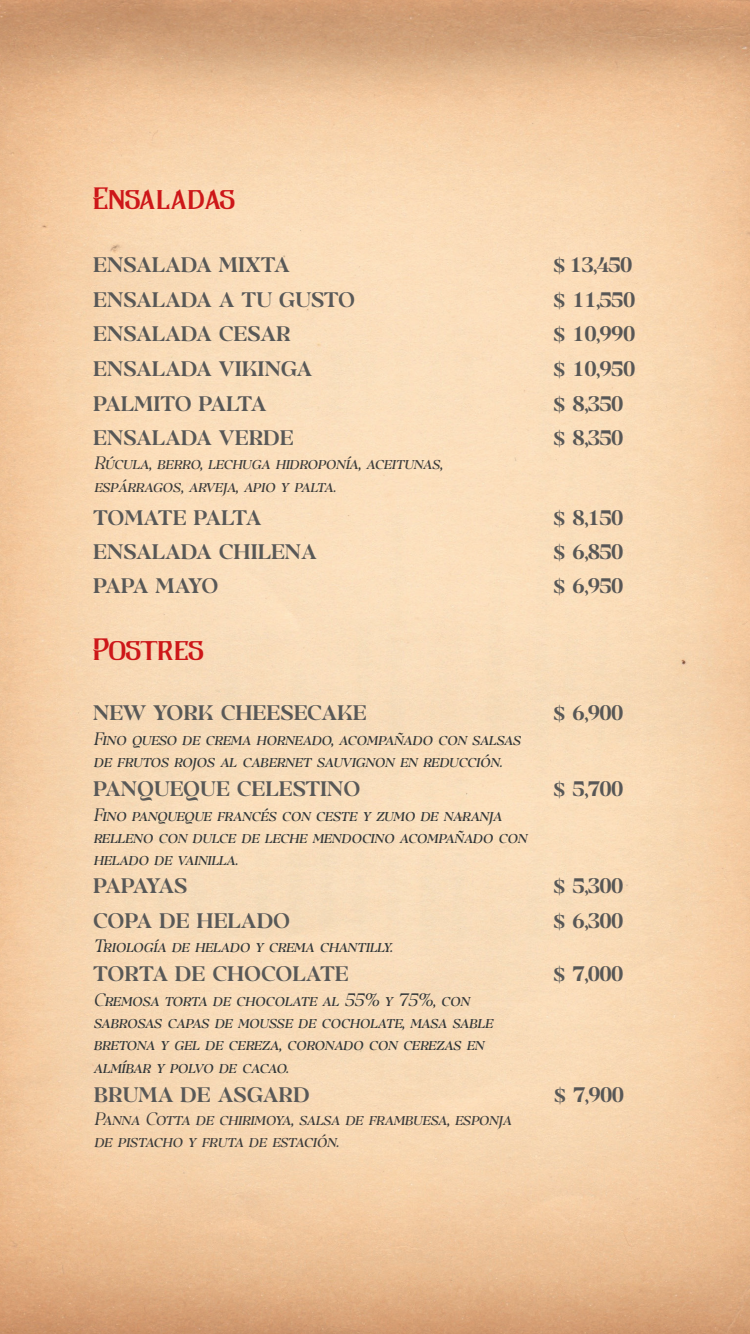
<style>
.page{position:relative;width:750px;height:1334px;background:#fff}
.page>*{position:absolute;margin:0;border:0;box-sizing:border-box;transform-origin:0 0}
.TITULOS{font:27px "False Widow";color:#cd1719}
.NOMBRES_DE_COMIDA_TRAGO{font:700 19.6px "Eirlys Small Caps";color:#585857}
.PRECIOS{font:700 19.6px "Eirlys Small Caps";letter-spacing:-.03em;color:#585756}
.NOMBRES_DE_COMIDA_TRAGO-2{font:700 19.6px "Eirlys Small Caps";letter-spacing:-.03em;color:#585857}
.NOMBRES_DE_COMIDA_TRAGO-3{font:700 19.6px "Eirlys Small Caps";letter-spacing:-.085em;color:#585857}
.NOMBRES_DE_COMIDA_TRAGO-4{font:700 19.6px "Eirlys Small Caps";letter-spacing:-.11em;color:#585857}
.CC{font:italic 16.8px/22.4px "Eirlys Small Caps";letter-spacing:-.03em;color:#323738}
.CC-2{font:italic 16.8px/22.4px "Eirlys Small Caps";letter-spacing:-.03em;color:#3c3c3b}
.s1{color:#585857}
</style>
<div class="page">
<img style="left:0;top:0;width:750px;height:1334px">
<p class="TITULOS" style="left:93px;top:182px;width:143px">Ensaladas</p>
<p class="NOMBRES_DE_COMIDA_TRAGO" style="left:93px;top:252px;width:198px">ENSALADA MIXTA</p>
<p class="PRECIOS" style="left:553px;top:252px;width:81px"><span class="s1">$</span> 13,450</p>
<p class="NOMBRES_DE_COMIDA_TRAGO" style="left:93px;top:287px;width:263px">ENSALADA A TU GUSTO</p>
<p class="PRECIOS" style="left:553px;top:287px;width:84px"><span class="s1">$</span> 11,550</p>
<p class="NOMBRES_DE_COMIDA_TRAGO" style="left:93px;top:321px;width:199px">ENSALADA CESAR</p>
<p class="NOMBRES_DE_COMIDA_TRAGO" style="left:93px;top:356px;width:221px">ENSALADA VIKINGA</p>
<p class="NOMBRES_DE_COMIDA_TRAGO" style="left:93px;top:391px;width:175px">PALMITO PALTA</p>
<p class="NOMBRES_DE_COMIDA_TRAGO" style="left:93px;top:425px;width:202px">ENSALADA VERDE</p>
<p class="CC-2" style="left:94px;top:452px;width:350px">Rúcula, berro, lechuga hidroponía, aceitunas, espárragos, arveja, apio y palta.</p>
<p class="NOMBRES_DE_COMIDA_TRAGO-2" style="left:93px;top:505px;width:170px">TOMATE PALTA</p>
<p class="NOMBRES_DE_COMIDA_TRAGO" style="left:93px;top:539px;width:225px">ENSALADA CHILENA</p>
<p class="NOMBRES_DE_COMIDA_TRAGO-3" style="left:93px;top:573px;width:127px">PAPA MAYO</p>
<p class="TITULOS" style="left:93px;top:632px;width:112px">Postres</p>
<p class="PRECIOS" style="left:553px;top:321px;width:84px"><span class="s1">$</span> 10,990</p>
<p class="PRECIOS" style="left:553px;top:356px;width:84px"><span class="s1">$</span> 10,950</p>
<p class="PRECIOS" style="left:553px;top:391px;width:72px"><span class="s1">$</span> 8,350</p>
<p class="PRECIOS" style="left:553px;top:425px;width:72px"><span class="s1">$</span> 8,350</p>
<p class="PRECIOS" style="left:553px;top:505px;width:72px"><span class="s1">$</span> 8,150</p>
<p class="PRECIOS" style="left:553px;top:539px;width:72px"><span class="s1">$</span> 6,850</p>
<p class="PRECIOS" style="left:553px;top:573px;width:72px"><span class="s1">$</span> 6,950</p>
<p class="NOMBRES_DE_COMIDA_TRAGO" style="left:93px;top:700px;width:275px">NEW YORK CHEESECAKE</p>
<p class="PRECIOS" style="left:553px;top:700px;width:72px"><span class="s1">$</span> 6,900</p>
<p class="CC" style="left:94px;top:728px;width:429px">Fino queso de crema horneado, acompañado con salsas de frutos rojos al cabernet sauvignon en reducción.</p>
<p class="CC" style="left:94px;top:803px;width:436px">Fino panqueque francés con ceste y zumo de naranja relleno con dulce de leche mendocino acompañado con helado de vainilla.</p>
<p class="NOMBRES_DE_COMIDA_TRAGO" style="left:93px;top:776px;width:269px">PANQUEQUE CELESTINO</p>
<p class="PRECIOS" style="left:553px;top:776px;width:72px"><span class="s1">$</span> 5,700</p>
<p class="NOMBRES_DE_COMIDA_TRAGO-4" style="left:93px;top:873px;width:96px">PAPAYAS</p>
<p class="PRECIOS" style="left:553px;top:873px;width:72px"><span class="s1">$</span> 5,300</p>
<p class="NOMBRES_DE_COMIDA_TRAGO" style="left:93px;top:908px;width:199px">COPA DE HELADO</p>
<p class="NOMBRES_DE_COMIDA_TRAGO" style="left:93px;top:961px;width:257px">TORTA DE CHOCOLATE</p>
<p class="PRECIOS" style="left:553px;top:908px;width:72px"><span class="s1">$</span> 6,300</p>
<p class="PRECIOS" style="left:553px;top:961px;width:72px"><span class="s1">$</span> 7,000</p>
<p class="CC" style="left:94px;top:935px;width:301px">Triología de helado y crema chantilly.</p>
<p class="CC" style="left:94px;top:988px;width:402px">Cremosa torta de chocolate al 55% y 75%, con sabrosas capas de mousse de cocholate, masa sable bretona y gel de cereza, coronado con cerezas en almíbar y polvo de cacao.</p>
<p class="NOMBRES_DE_COMIDA_TRAGO" style="left:94px;top:1082px;width:217px">BRUMA DE ASGARD</p>
<p class="CC-2" style="left:94px;top:1108px;width:419px">Panna Cotta de chirimoya, salsa de frambuesa, esponja de pistacho y fruta de estación.</p>
<p class="PRECIOS" style="left:554px;top:1082px;width:72px"><span class="s1">$</span> 7,900</p>
</div>
